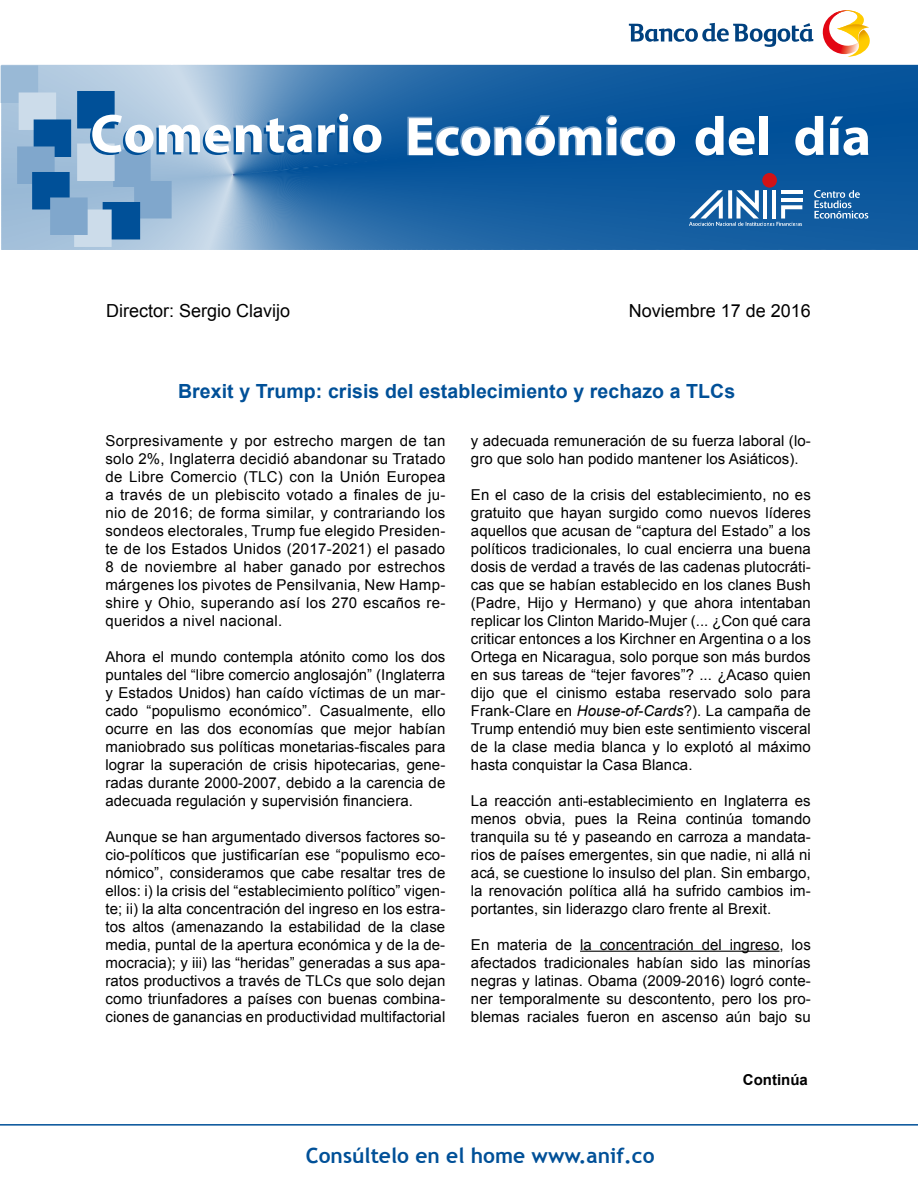
<style>
.page{position:relative;width:918px;height:1188px;background:#fff}
.page>*{position:absolute;margin:0;border:0;box-sizing:border-box;transform-origin:0 0}
.t1{font:700 21px "Trebuchet MS";color:#005098}
.t2{font:700 19.5px "Arial";letter-spacing:.005em;color:#005098}
.t3{font:18px "Arial";color:#000}
.t4{font:15px/18px "Arial";letter-spacing:.005em;color:#000;text-align:justify}
.t5{font:700 15px "Arial";color:#000}
.s1{font-style:italic}
</style>
<div class="page">
<hr style="left:0;top:1124px;width:918px;height:2px;background:#005098">
<svg style="left:1px;top:65px;width:917px;height:185px;background:#4a82b6"></svg>
<hr style="left:763px;top:190px;width:4px;height:29px;background:#fff">
<hr style="left:772px;top:190px;width:4px;height:29px;background:#fff">
<svg style="left:629px;top:23px;width:184px;height:24px"></svg>
<svg style="left:822px;top:10px;width:48px;height:47px"></svg>
<hr style="left:580px;top:951px;width:200px;height:1px;background:#000">
<p class="t3" style="left:106px;top:299px;width:186px">Director: Sergio Clavijo</p>
<p class="t3" style="left:629px;top:299px;width:184px">Noviembre 17 de 2016</p>
<h2 class="t2" style="left:178px;top:378px;width:559px">Brexit y Trump: crisis del establecimiento y rechazo a TLCs</h2>
<p class="t4" style="left:105px;top:432px;width:341px">Sorpresivamente y por estrecho margen de tan solo 2%, Inglaterra decidió abandonar su Tratado de Libre Comercio (TLC) con la Unión Europea a través de un plebiscito votado a finales de ju&shy;nio de 2016; de forma similar, y contrariando los sondeos electorales, Trump fue elegido Presiden&shy;te de los Estados Unidos (2017-2021) el pasado 8 de noviembre al haber ganado por estrechos márgenes los pivotes de Pensilvania, New Hamp&shy;shire y Ohio, superando así los 270 escaños re&shy;queridos a nivel nacional.</p>
<p class="t4" style="left:105px;top:648px;width:341px">Ahora el mundo contempla atónito como los dos puntales del “libre comercio anglosajón” (Inglaterra y Estados Unidos) han caído víctimas de un mar&shy;cado “populismo económico”. Casualmente, ello ocurre en las dos economías que mejor habían maniobrado sus políticas monetarias-fiscales para lograr la superación de crisis hipotecarias, gene&shy;radas durante 2000-2007, debido a la carencia de adecuada regulación y supervisión financiera.</p>
<p class="t4" style="left:105px;top:828px;width:341px">Aunque se han argumentado diversos factores so&shy;cio-políticos que justificarían ese “populismo eco&shy;nómico”, consideramos que cabe resaltar tres de ellos: i) la crisis del “establecimiento político” vigen&shy;te; ii) la alta concentración del ingreso en los estra&shy;tos altos (amenazando la estabilidad de la clase media, puntal de la apertura económica y de la de&shy;mocracia); y iii) las “heridas” generadas a sus apa&shy;ratos productivos a través de TLCs que solo dejan como triunfadores a países con buenas combina&shy;ciones de ganancias en productividad multifactorial</p>
<p class="t4" style="left:471px;top:432px;width:341px">y adecuada remuneración de su fuerza laboral (lo&shy;gro que solo han podido mantener los Asiáticos).</p>
<p class="t4" style="left:471px;top:486px;width:341px">En el caso de la crisis del establecimiento, no es gratuito que hayan surgido como nuevos líderes aquellos que acusan de “captura del Estado” a los políticos tradicionales, lo cual encierra una buena dosis de verdad a través de las cadenas plutocráti&shy;cas que se habían establecido en los clanes Bush (Padre, Hijo y Hermano) y que ahora intentaban replicar los Clinton Marido-Mujer (... ¿Con qué cara criticar entonces a los Kirchner en Argentina o a los Ortega en Nicaragua, solo porque son más burdos en sus tareas de “tejer favores”? ... ¿Acaso quien dijo que el cinismo estaba reservado solo para Frank-Clare en <span class="s1">House-of-Cards</span>?). La campaña de Trump entendió muy bien este sentimiento visceral de la clase media blanca y lo explotó al máximo hasta conquistar la Casa Blanca.</p>
<p class="t4" style="left:471px;top:792px;width:341px">La reacción anti-establecimiento en Inglaterra es menos obvia, pues la Reina continúa tomando tranquila su té y paseando en carroza a mandata&shy;rios de países emergentes, sin que nadie, ni allá ni acá, se cuestione lo insulso del plan. Sin embargo, la renovación política allá ha sufrido cambios im&shy;portantes, sin liderazgo claro frente al Brexit.</p>
<p class="t4" style="left:471px;top:936px;width:341px">En materia de la concentración del ingreso, los afectados tradicionales habían sido las minorías negras y latinas. Obama (2009-2016) logró conte&shy;ner temporalmente su descontento, pero los pro&shy;blemas raciales fueron en ascenso aún bajo su</p>
<h1 class="t1" style="left:306px;top:1142px;width:350px">Consúltelo en el home www.anif.co</h1>
<p class="t5" style="left:743px;top:1070px;width:66px">Continúa</p>
</div>
